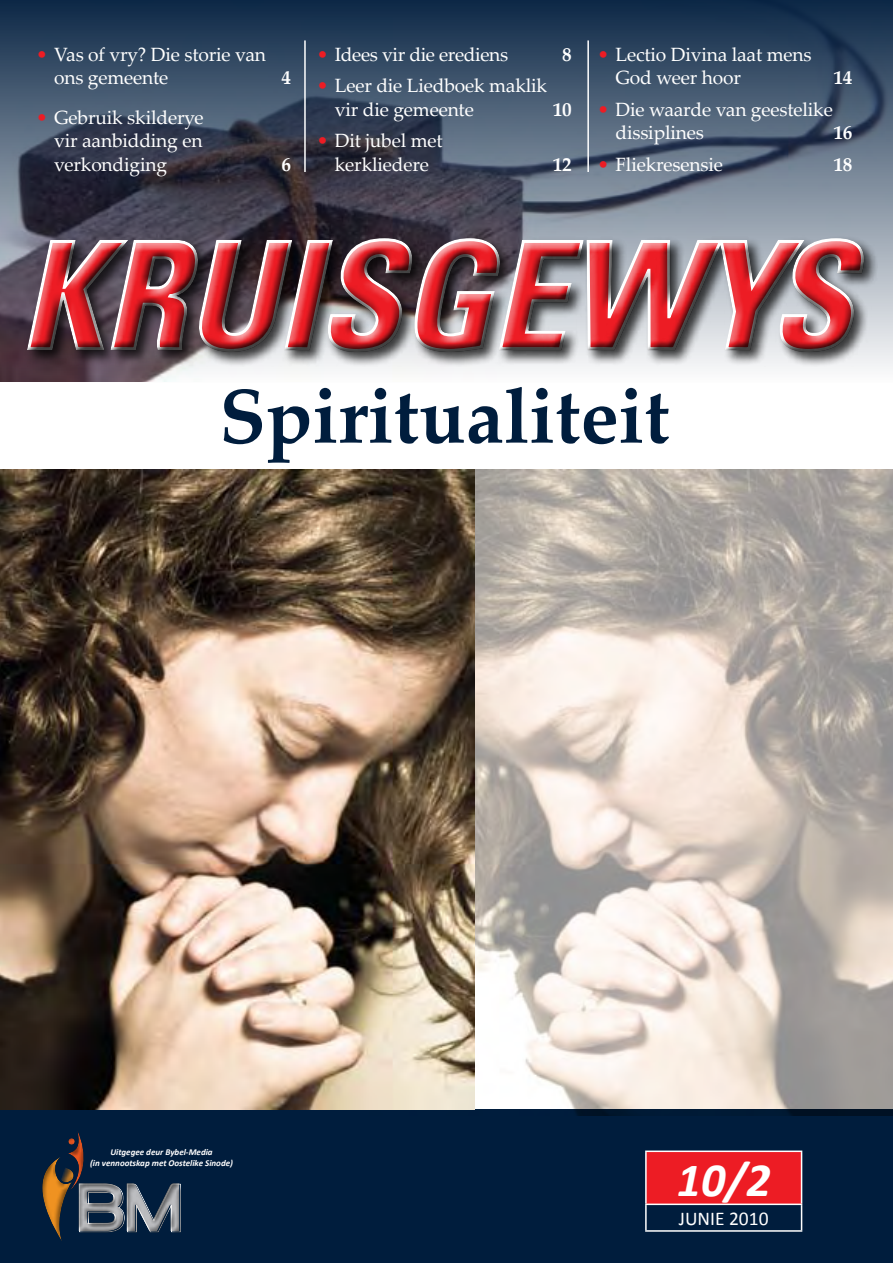
<style>
.page{position:relative;width:893px;height:1263px;background:#fff}
.page>*{position:absolute;margin:0;border:0;box-sizing:border-box;transform-origin:0 0}
.t1{font:700 76.5px "Palatino Linotype";color:#001d3d}
.t2{font:italic 700 48px "Calibri";color:#fff}
.t3{font:19.5px "Calibri";color:#fff}
.t4{font:19.2px/23.2px "Palatino Linotype";letter-spacing:-.01em;color:#fff}
.t5{font:700 19.2px "Palatino Linotype";letter-spacing:-.01em;color:#fff}
.t6{font:italic 700 9px/10.8px "Calibri";color:#fff;text-align:center}
.s1{color:#ed1c24}
</style>
<div class="page">
<svg style="left:0;top:0;width:893px;height:382px;background:#4b596c"></svg>
<div style="left:23px;top:235px;width:855px;height:131px;background:#000;opacity:.75"></div>
<div style="left:26px;top:238px;width:839px;height:116px;background:#000;opacity:.75"></div>
<hr style="left:304px;top:40px;width:2px;height:132px;background:#fff">
<hr style="left:587px;top:40px;width:2px;height:132px;background:#fff">
<div style="left:0;top:1109px;width:893px;height:154px;background:#001d3d"></div>
<div style="left:646px;top:1151px;width:156px;height:53px;background:#ed1c24"></div>
<hr style="left:645px;top:1150px;width:157px;height:2px;background:#fff">
<hr style="left:645px;top:1152px;width:2px;height:51px;background:#fff">
<hr style="left:801px;top:1152px;width:1px;height:51px;background:#fff">
<hr style="left:645px;top:1203px;width:157px;height:2px;background:#fff">
<hr style="left:645px;top:1205px;width:2px;height:25px;background:#fff">
<svg style="left:801px;top:1205px;width:1px;height:25px"></svg>
<hr style="left:645px;top:1230px;width:157px;height:2px;background:#fff">
<div style="left:42px;top:1129px;width:140px;height:120px;background:#000;opacity:.5"></div>
<img style="left:245px;top:470px;width:648px;height:646px">
<img style="left:0;top:470px;width:474px;height:639px">
<p class="t4" style="left:54px;top:42px;width:213px;text-indent:-18px"><span class="s1">•</span> Vas of vry? Die storie van ons gemeente</p>
<p class="t4" style="left:54px;top:105px;width:151px;text-align:justify;text-indent:-18px"><span class="s1">•</span> Gebruik skilderye vir aanbidding en verkondiging</p>
<p class="t5" style="left:281px;top:64px;width:11px">4</p>
<p class="t5" style="left:281px;top:150px;width:11px">6</p>
<p class="t4" style="left:317px;top:42px;width:193px"><span class="s1">•</span> Idees vir die erediens</p>
<p class="t5" style="left:562px;top:40px;width:11px">8</p>
<p class="t4" style="left:335px;top:73px;width:214px;text-indent:-18px"><span class="s1">•</span> Leer die Liedboek maklik vir die gemeente</p>
<p class="t5" style="left:553px;top:95px;width:21px">10</p>
<p class="t4" style="left:317px;top:128px;width:127px;text-align:center"><span class="s1">•</span> Dit jubel met kerkliedere</p>
<p class="t5" style="left:553px;top:150px;width:21px">12</p>
<p class="t4" style="left:615px;top:42px;width:198px;text-indent:-18px"><span class="s1">•</span> Lectio Divina laat mens<br>God weer hoor</p>
<p class="t5" style="left:833px;top:64px;width:21px">14</p>
<p class="t4" style="left:615px;top:97px;width:219px;text-indent:-18px"><span class="s1">•</span> Die waarde van geestelike dissiplines</p>
<p class="t5" style="left:833px;top:119px;width:21px">16</p>
<p class="t4" style="left:597px;top:152px;width:127px"><span class="s1">•</span> Fliekresensie</p>
<p class="t5" style="left:833px;top:150px;width:21px">18</p>
<h1 class="t1" style="left:219px;top:362px;width:452px">Spiritualiteit</h1>
<p class="t6" style="left:90px;top:1146px;width:144px">Uitgegee deur Bybel-Media<br>(in vennootskap met Oostelike Sinode)</p>
<h2 class="t2" style="left:677px;top:1150px;width:95px">10/2</h2>
<p class="t3" style="left:679px;top:1206px;width:91px">JUNIE 2010</p>
</div>
